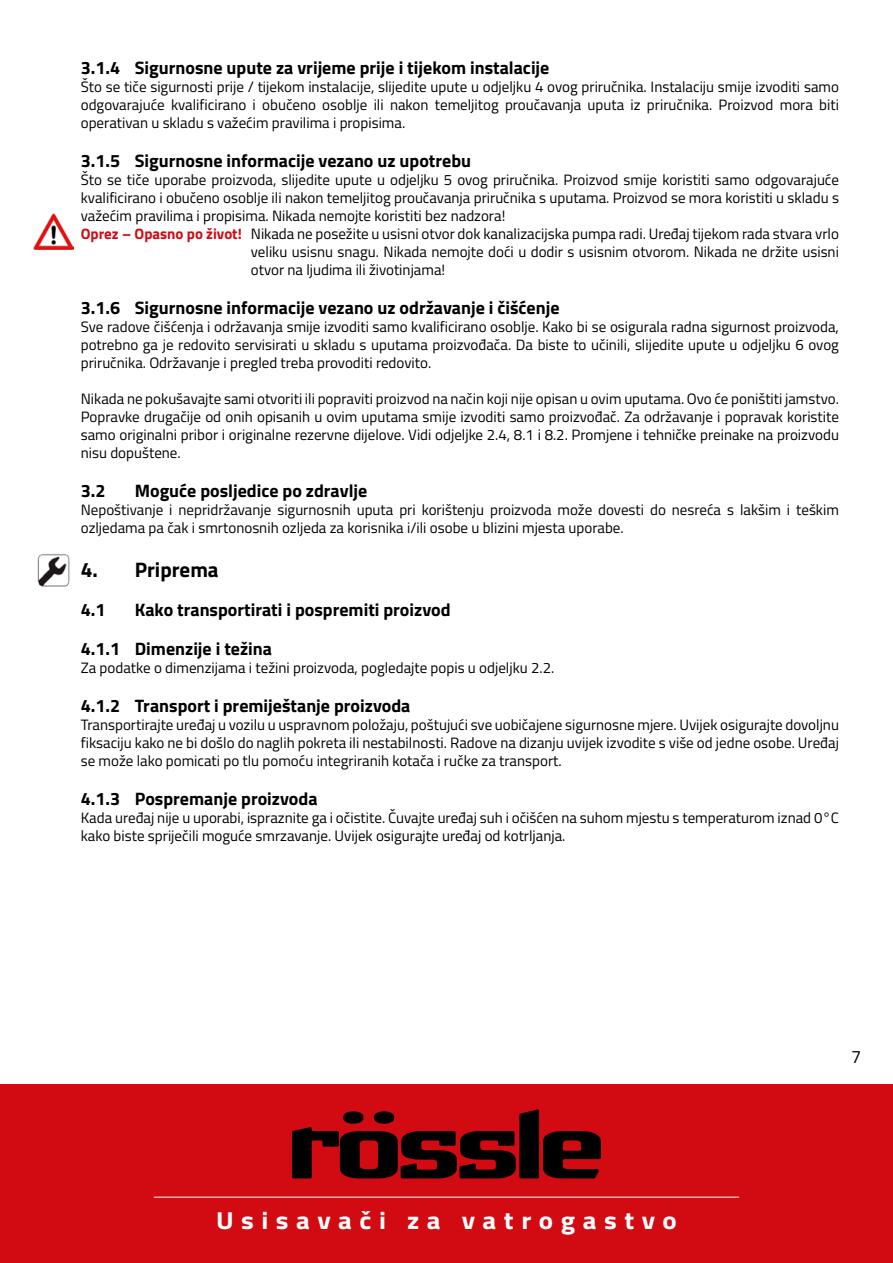
<style>
.page{position:relative;width:893px;height:1263px;background:#fff}
.page>*{position:absolute;margin:0;border:0;box-sizing:border-box;transform-origin:0 0}
.t1{font:700 24.6px "Titillium Web";letter-spacing:.28em;color:#fff;scale:1.1 1}
.t2{font:700 21px "Titillium Web";color:#000}
.t3{font:700 18px/39px "Titillium Web";color:#000}
.t4{font:18px "Titillium Web";color:#000}
.t5{font:15px/18px "Titillium Web";color:#000;text-align:justify}
.s1{font-weight:700;color:#d20a11}
</style>
<div class="page">
<img style="left:33px;top:214px;width:41px;height:35px">
<img style="left:37px;top:554px;width:33px;height:33px">
<div style="left:0;top:1084px;width:893px;height:179px;background:#d20a11"></div>
<hr style="left:154px;top:1197px;width:585px;height:1px;background:#fff">
<svg style="left:292px;top:1109px;width:309px;height:69px"></svg>
<p class="t3" style="left:81px;top:48px;width:470px">3.1.4 Sigurnosne upute za vrijeme prije i tijekom instalacije</p>
<p class="t5" style="left:81px;top:77px;width:760px">Što se tiče sigurnosti prije / tijekom instalacije, slijedite upute u odjeljku 4 ovog priručnika. Instalaciju smije izvoditi samo odgovarajuće kvalificirano i obučeno osoblje ili nakon temeljitog proučavanja uputa iz priručnika. Proizvod mora biti operativan u skladu s važećim pravilima i propisima.</p>
<p class="t3" style="left:81px;top:141px;width:392px">3.1.5 Sigurnosne informacije vezano uz upotrebu</p>
<p class="t5" style="left:81px;top:170px;width:760px">Što se tiče uporabe proizvoda, slijedite upute u odjeljku 5 ovog priručnika. Proizvod smije koristiti samo odgovarajuće</p>
<p class="t5" style="left:81px;top:188px;width:760px">kvalificirano i obučeno osoblje ili nakon temeljitog proučavanja priručnika s uputama. Proizvod se mora koristiti u skladu s</p>
<p class="t5" style="left:81px;top:206px;width:426px">važećim pravilima i propisima. Nikada nemojte koristiti bez nadzora!</p>
<p class="t5" style="left:81px;top:224px;width:760px"><span class="s1">Oprez – Opasno po život!</span> Nikada ne posežite u usisni otvor dok kanalizacijska pumpa radi. Uređaj tijekom rada stvara vrlo</p>
<p class="t5" style="left:251px;top:242px;width:590px">veliku usisnu snagu. Nikada nemojte doći u dodir s usisnim otvorom. Nikada ne držite usisni</p>
<p class="t5" style="left:251px;top:260px;width:196px">otvor na ljudima ili životinjama!</p>
<p class="t3" style="left:81px;top:288px;width:480px">3.1.6 Sigurnosne informacije vezano uz održavanje i čišćenje</p>
<p class="t5" style="left:81px;top:317px;width:760px">Sve radove čišćenja i održavanja smije izvoditi samo kvalificirano osoblje. Kako bi se osigurala radna sigurnost proizvoda, potrebno ga je redovito servisirati u skladu s uputama proizvođača. Da biste to učinili, slijedite upute u odjeljku 6 ovog priručnika. Održavanje i pregled treba provoditi redovito.</p>
<p class="t5" style="left:81px;top:389px;width:760px">Nikada ne pokušavajte sami otvoriti ili popraviti proizvod na način koji nije opisan u ovim uputama. Ovo će poništiti jamstvo.<br>Popravke drugačije od onih opisanih u ovim uputama smije izvoditi samo proizvođač. Za održavanje i popravak koristite samo originalni pribor i originalne rezervne dijelove. Vidi odjeljke 2.4, 8.1 i 8.2. Promjene i tehničke preinake na proizvodu nisu dopuštene.</p>
<p class="t3" style="left:81px;top:471px;width:26px">3.2</p>
<p class="t3" style="left:135px;top:471px;width:234px">Moguće posljedice po zdravlje</p>
<p class="t5" style="left:81px;top:500px;width:760px">Nepoštivanje i nepridržavanje sigurnosnih uputa pri korištenju proizvoda može dovesti do nesreća s lakšim i teškim ozljedama pa čak i smrtonosnih ozljeda za korisnika i/ili osobe u blizini mjesta uporabe.</p>
<h2 class="t2" style="left:81px;top:553px;width:139px">4. Priprema</h2>
<p class="t3" style="left:81px;top:589px;width:26px">4.1</p>
<p class="t3" style="left:81px;top:589px;width:371px;text-indent:54px">Kako transportirati i pospremiti proizvod<br>4.1.1 Dimenzije i težina</p>
<p class="t5" style="left:81px;top:658px;width:475px">Za podatke o dimenzijama i težini proizvoda, pogledajte popis u odjeljku 2.2.</p>
<p class="t3" style="left:81px;top:685px;width:331px">4.1.2 Transport i premiještanje proizvoda</p>
<p class="t5" style="left:81px;top:715px;width:760px">Transportirajte uređaj u vozilu u uspravnom položaju, poštujući sve uobičajene sigurnosne mjere. Uvijek osigurajte dovoljnu fiksaciju kako ne bi došlo do naglih pokreta ili nestabilnosti. Radove na dizanju uvijek izvodite s više od jedne osobe. Uređaj se može lako pomicati po tlu pomoću integriranih kotača i ručke za transport.</p>
<p class="t3" style="left:81px;top:778px;width:238px">4.1.3 Pospremanje proizvoda</p>
<p class="t5" style="left:81px;top:808px;width:760px">Kada uređaj nije u uporabi, ispraznite ga i očistite. Čuvajte uređaj suh i očišćen na suhom mjestu s temperaturom iznad 0°C kako biste spriječili moguće smrzavanje. Uvijek osigurajte uređaj od kotrljanja.</p>
<h1 class="t1" style="left:216px;top:1201px;width:421px">Usisavači za vatrogastvo</h1>
<p class="t4" style="left:851px;top:1044px;width:12px">7</p>
</div>
